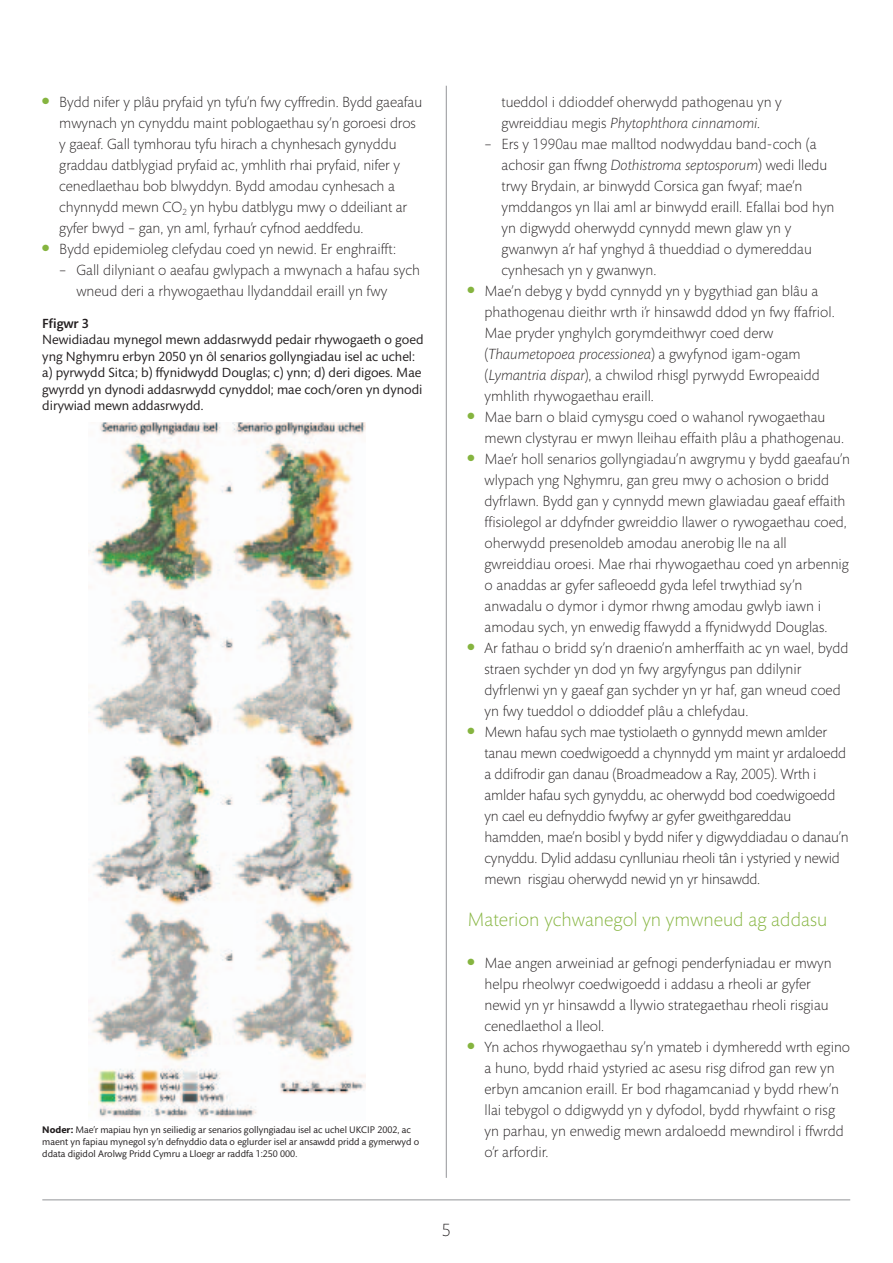
<style>
.page{position:relative;width:893px;height:1263px;background:#fff}
.page>*{position:absolute;margin:0;border:0;box-sizing:border-box;transform-origin:0 0}
.t1{font:300 19.5px "Mundo Sans";color:#85b43f}
.t2{font:300 18px "Mundo Sans";color:#231f20}
.t3{font:300 15px/21px "Mundo Sans";color:#231f20}
.t4{font:13.5px/16.5px "Mundo Sans";color:#231f20}
.t5{font:500 13.5px "Mundo Sans";color:#231f20}
.t6{font:9.75px/12px "Mundo Sans";color:#231f20}
.s1{font-weight:700}
.s2{font-style:italic}
</style>
<div class="page">
<hr style="left:42px;top:1199px;width:808px;height:1px;background:#939598">
<hr style="left:446px;top:86px;width:1px;height:1092px;background:#939598">
<img style="left:88px;top:422px;width:278px;height:696px">
<p class="t3" style="left:59px;top:93px;width:364px;text-indent:-17px"><sup>●</sup> Bydd nifer y plâu pryfaid yn tyfu’n fwy cyffredin. Bydd gaeafau mwynach yn cynyddu maint poblogaethau sy’n goroesi dros y gaeaf. Gall tymhorau tyfu hirach a chynhesach gynyddu graddau datblygiad pryfaid ac, ymhlith rhai pryfaid, nifer y cenedlaethau bob blwyddyn. Bydd amodau cynhesach a chynnydd mewn CO<sub>2</sub> yn hybu datblygu mwy o ddeiliant ar gyfer bwyd – gan, yn aml, fyrhau’r cyfnod aeddfedu.</p>
<p class="t3" style="left:42px;top:240px;width:355px"><sup>●</sup> Bydd epidemioleg clefydau coed yn newid. Er enghraifft:</p>
<p class="t3" style="left:76px;top:261px;width:345px;text-indent:-17px">– Gall dilyniant o aeafau gwlypach a mwynach a hafau sych wneud deri a rhywogaethau llydanddail eraill yn fwy</p>
<p class="t5" style="left:42px;top:318px;width:48px">Ffigwr 3</p>
<p class="t4" style="left:42px;top:333px;width:383px">Newidiadau mynegol mewn addasrwydd pedair rhywogaeth o goed yng Nghymru erbyn 2050 yn ôl senarios gollyngiadau isel ac uchel: a) pyrwydd Sitca; b) ffynidwydd Douglas; c) ynn; d) deri digoes. Mae gwyrdd yn dynodi addasrwydd cynyddol; mae coch/oren yn dynodi dirywiad mewn addasrwydd.</p>
<p class="t6" style="left:42px;top:1125px;width:378px"><span class="s1">Noder:</span> Mae’r mapiau hyn yn seiliedig ar senarios gollyngiadau isel ac uchel UKCIP 2002, ac maent yn fapiau mynegol sy’n defnyddio data o eglurder isel ar ansawdd pridd a gymerwyd o ddata digidol Arolwg Pridd Cymru a Lloegr ar raddfa 1:250 000.</p>
<p class="t3" style="left:502px;top:93px;width:282px">tueddol i ddioddef oherwydd pathogenau yn y gwreiddiau megis <span class="s2">Phytophthora cinnamomi.</span></p>
<p class="t3" style="left:502px;top:135px;width:334px;text-indent:-17px">– Ers y 1990au mae malltod nodwyddau band-coch (a achosir gan ffwng <span class="s2">Dothistroma septosporum</span>) wedi lledu trwy Brydain, ar binwydd Corsica gan fwyaf; mae’n ymddangos yn llai aml ar binwydd eraill. Efallai bod hyn yn digwydd oherwydd cynnydd mewn glaw yn y gwanwyn a’r haf ynghyd â thueddiad o dymereddau cynhesach yn y gwanwyn.</p>
<p class="t3" style="left:485px;top:282px;width:352px;text-indent:-17px"><sup>●</sup> Mae’n debyg y bydd cynnydd yn y bygythiad gan blâu a phathogenau dieithr wrth i’r hinsawdd ddod yn fwy ffafriol.<br>Mae pryder ynghylch gorymdeithwyr coed derw (<span class="s2">Thaumetopoea processionea</span>) a gwyfynod igam-ogam (<span class="s2">Lymantria dispar</span>), a chwilod rhisgl pyrwydd Ewropeaidd ymhlith rhywogaethau eraill.</p>
<p class="t3" style="left:485px;top:408px;width:361px;text-indent:-17px"><sup>●</sup> Mae barn o blaid cymysgu coed o wahanol rywogaethau mewn clystyrau er mwyn lleihau effaith plâu a phathogenau.</p>
<p class="t3" style="left:485px;top:450px;width:367px;text-indent:-17px"><sup>●</sup> Mae’r holl senarios gollyngiadau’n awgrymu y bydd gaeafau’n wlypach yng Nghymru, gan greu mwy o achosion o bridd dyfrlawn. Bydd gan y cynnydd mewn glawiadau gaeaf effaith ffisiolegol ar ddyfnder gwreiddio llawer o rywogaethau coed, oherwydd presenoldeb amodau anerobig lle na all gwreiddiau oroesi. Mae rhai rhywogaethau coed yn arbennig o anaddas ar gyfer safleoedd gyda lefel trwythiad sy’n anwadalu o dymor i dymor rhwng amodau gwlyb iawn i amodau sych, yn enwedig ffawydd a ffynidwydd Douglas.</p>
<p class="t3" style="left:485px;top:639px;width:365px;text-indent:-17px"><sup>●</sup> Ar fathau o bridd sy’n draenio’n amherffaith ac yn wael, bydd straen sychder yn dod yn fwy argyfyngus pan ddilynir dyfrlenwi yn y gaeaf gan sychder yn yr haf, gan wneud coed yn fwy tueddol o ddioddef plâu a chlefydau.</p>
<p class="t3" style="left:485px;top:723px;width:366px;text-indent:-17px"><sup>●</sup> Mewn hafau sych mae tystiolaeth o gynnydd mewn amlder tanau mewn coedwigoedd a chynnydd ym maint yr ardaloedd a ddifrodir gan danau (Broadmeadow a Ray, 2005). Wrth i amlder hafau sych gynyddu, ac oherwydd bod coedwigoedd yn cael eu defnyddio fwyfwy ar gyfer gweithgareddau hamdden, mae’n bosibl y bydd nifer y digwyddiadau o danau’n cynyddu. Dylid addasu cynlluniau rheoli tân i ystyried y newid mewn risgiau oherwydd newid yn yr hinsawdd.</p>
<h1 class="t1" style="left:468px;top:912px;width:361px">Materion ychwanegol yn ymwneud ag addasu</h1>
<p class="t3" style="left:485px;top:954px;width:348px;text-indent:-17px"><sup>●</sup> Mae angen arweiniad ar gefnogi penderfyniadau er mwyn helpu rheolwyr coedwigoedd i addasu a rheoli ar gyfer newid yn yr hinsawdd a llywio strategaethau rheoli risgiau cenedlaethol a lleol.</p>
<p class="t3" style="left:485px;top:1038px;width:367px;text-indent:-17px"><sup>●</sup> Yn achos rhywogaethau sy’n ymateb i dymheredd wrth egino a huno, bydd rhaid ystyried ac asesu risg difrod gan rew yn erbyn amcanion eraill. Er bod rhagamcaniad y bydd rhew’n llai tebygol o ddigwydd yn y dyfodol, bydd rhywfaint o risg yn parhau, yn enwedig mewn ardaloedd mewndirol i ffwrdd o’r arfordir.</p>
<p class="t2" style="left:442px;top:1223px;width:11px">5</p>
</div>
